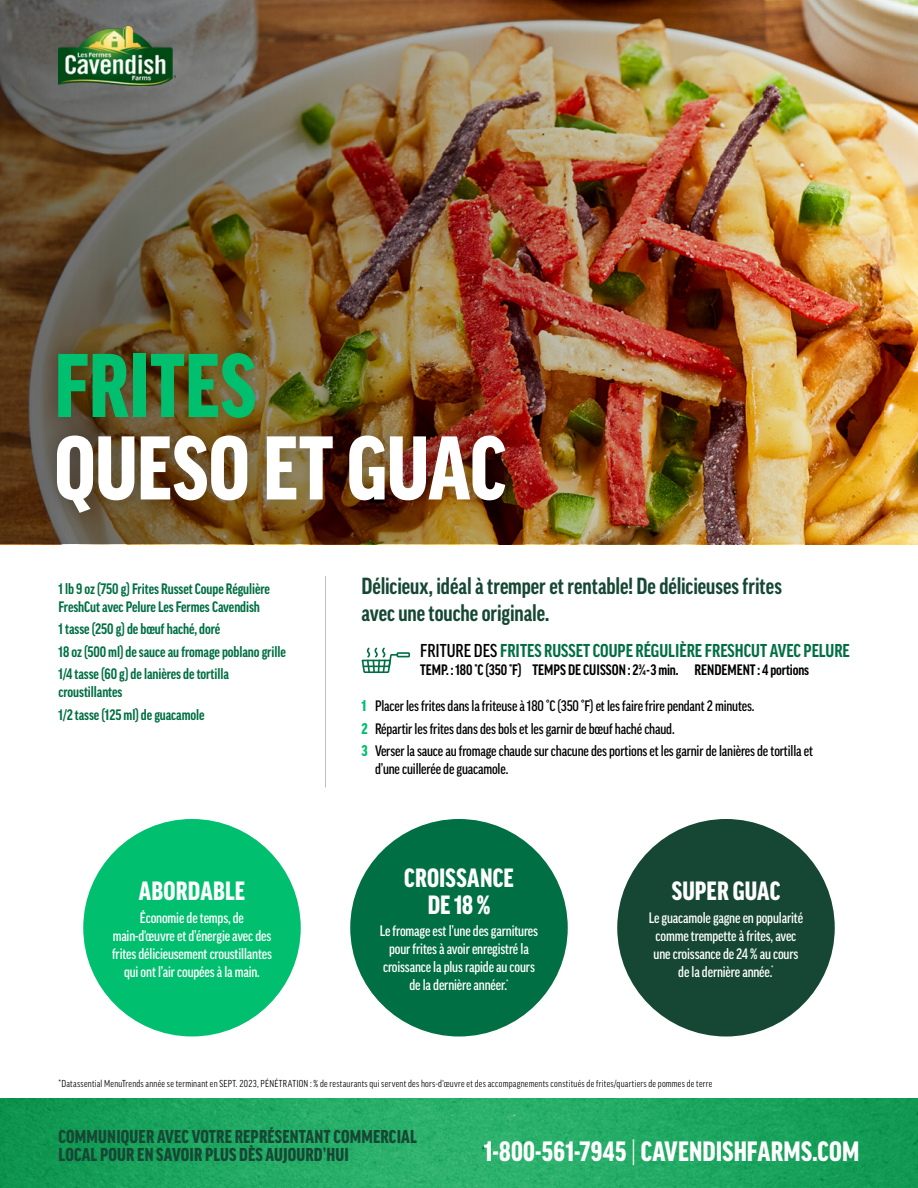
<style>
.page{position:relative;width:918px;height:1188px;background:#fff}
.page>*{position:absolute;margin:0;border:0;box-sizing:border-box;transform-origin:0 0}
.t1{font:900 condensed 87px "Good Pro";letter-spacing:-.005em;color:#fff}
.t2{font:900 condensed 87px "Good Pro";color:#00bf6f}
.t3{font:900 condensed 27px "Good Pro";letter-spacing:.01em;color:#fff}
.t4{font:900 condensed 25.5px/27px "Good Pro";letter-spacing:.005em;color:#fff;text-align:center}
.t5{font:700 condensed 22.5px/27px "Good Pro";color:#154734}
.t6{font:900 condensed 18px/18px "Good Pro";letter-spacing:.01em;color:#154734}
.t7{font:700 condensed 18px "Good Pro";color:#006f44}
.t8{font:500 condensed 14.7px/18px "Good Pro";letter-spacing:-.01em;color:#fff;text-align:center}
.t9{font:500 condensed 14.7px/22.5px "Good Pro";letter-spacing:-.01em;color:#000}
.t10{font:700 condensed 14.7px/22.5px "Good Pro";letter-spacing:-.005em;color:#006f44}
.t11{font:700 condensed 14.7px "Good Pro";color:#000}
.t12{font:condensed 9.75px "Good Pro";letter-spacing:.025em;color:#000}
.s1{font-weight:500;color:#000}
.s2{font-weight:900;font-size:15px;color:#00bf6f}
.s3{font-weight:300}
</style>
<div class="page">
<img style="left:0;top:1098px;width:918px;height:90px">
<div style="left:83px;top:819px;width:218px;height:217px;background:#00bf6f;border-radius:50%"></div>
<div style="left:350px;top:819px;width:218px;height:217px;background:#006f44;border-radius:50%"></div>
<div style="left:617px;top:819px;width:218px;height:217px;background:#154734;border-radius:50%"></div>
<img style="left:0;top:0;width:918px;height:544px">
<img style="left:58px;top:27px;width:117px;height:58px">
<hr style="left:325px;top:576px;width:1px;height:212px;background:#bebebe">
<div style="left:37px;top:334px;width:486px;height:197px;background:#000;opacity:.25"></div>
<div style="left:396px;top:652px;width:14px;height:5px;border:2px solid #006f44"></div>
<svg style="left:362px;top:647px;width:37px;height:26px"></svg>
<h1 class="t2" style="left:54px;top:338px;width:203px">FRITES</h1>
<h1 class="t1" style="left:54px;top:420px;width:453px">QUESO ET GUAC</h1>
<p class="t10" style="left:58px;top:580px;width:213px;line-height:18px">1 lb 9 oz (750 g) Frites Russet Coupe Régulière<br>FreshCut avec Pelure Les Fermes Cavendish</p>
<p class="t10" style="left:58px;top:618px;width:229px">1 tasse (250 g) de bœuf haché, doré<br>18 oz (500 ml) de sauce au fromage poblano grille<br>1/4 tasse (60 g) de lanières de tortilla</p>
<p class="t10" style="left:58px;top:681px;width:148px">croustillantes<br>1/2 tasse (125 ml) de guacamole</p>
<h3 class="t4" style="left:139px;top:878px;width:108px">ABORDABLE</h3>
<p class="t8" style="left:112px;top:909px;width:161px">Économie de temps, de main-d'œuvre et d’énergie avec des frites délicieusement croustillantes qui ont l’air coupées à la main.</p>
<h3 class="t5" style="left:362px;top:572px;width:422px">Délicieux, idéal à tremper et rentable! De délicieuses frites avec une touche originale.</h3>
<p class="t7" style="left:420px;top:641px;width:431px"><span class="s1">FRITURE DES</span> FRITES RUSSET COUPE RÉGULIÈRE FRESHCUT AVEC PELURE</p>
<p class="t11" style="left:420px;top:662px;width:391px">TEMP. : 180 ˚C (350 ˚F) TEMPS DE CUISSON : 2¾-3 min. RENDEMENT : 4 portions</p>
<p class="t9" style="left:362px;top:695px;width:453px"><span class="s2">1</span> Placer les frites dans la friteuse à 180 °C (350 °F) et les faire frire pendant 2 minutes.<br><span class="s2">2</span> Répartir les frites dans des bols et les garnir de bœuf haché chaud.<br><span class="s2">3</span> Verser la sauce au fromage chaude sur chacune des portions et les garnir de lanières de tortilla et</p>
<p class="t9" style="left:375px;top:758px;width:135px">d’une cuillerée de guacamole.</p>
<h3 class="t4" style="left:404px;top:864px;width:111px">CROISSANCE<br>DE 18 %</h3>
<p class="t8" style="left:380px;top:922px;width:160px">Le fromage est l’une des garnitures pour frites à avoir enregistré la croissance la plus rapide au cours de la dernière annéer.<sup>*</sup></p>
<h3 class="t4" style="left:672px;top:878px;width:110px">SUPER GUAC</h3>
<p class="t8" style="left:649px;top:909px;width:156px">Le guacamole gagne en popularité comme trempette à frites, avec une croissance de 24 % au cours de la dernière année.<sup>*</sup></p>
<p class="t12" style="left:58px;top:1078px;width:655px">*Datassential MenuTrends année se terminant en SEPT. 2023, PÉNÉTRATION : % de restaurants qui servent des hors-d'œuvre et des accompagnements constitués de frites/quartiers de pommes de terre</p>
<p class="t6" style="left:59px;top:1127px;width:360px">COMMUNIQUER AVEC VOTRE REPRÉSENTANT COMMERCIAL<br>LOCAL POUR EN SAVOIR PLUS DÈS AUJOURD’HUI</p>
<h2 class="t3" style="left:484px;top:1136px;width:377px">1-800-561-7945 <span class="s3">|</span> CAVENDISHFARMS.COM</h2>
</div>
